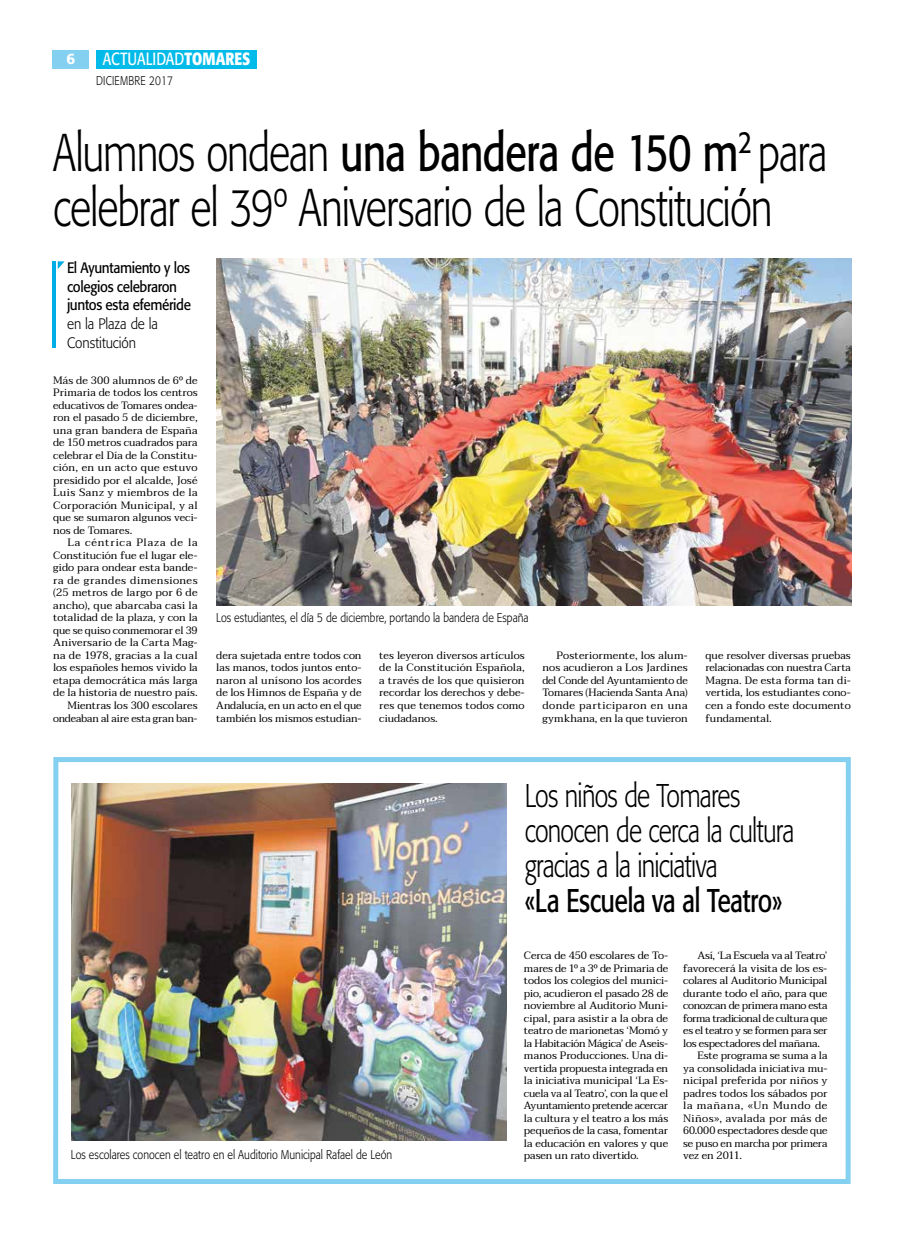
<style>
.page{position:relative;width:904px;height:1234px;background:#fff}
.page>*{position:absolute;margin:0;border:0;box-sizing:border-box;transform-origin:0 0}
.t1{font:300 52.5px/55px "Formata";letter-spacing:-.025em;color:#000;scale:.77 1}
.t2{font:300 32.5px/35px "Formata";letter-spacing:-.03em;color:#000;scale:.77 1}
.t3{font:32.5px "Formata";letter-spacing:-.025em;color:#000;scale:.77 1}
.t4{font:17.5px "Formata";letter-spacing:.01em;color:#fff;scale:.8 1}
.t5{font:15px/18.8px "Formata";letter-spacing:-.025em;color:#000;scale:.9 1}
.t6{font:300 15px/18.8px "Formata";letter-spacing:-.005em;color:#000;scale:.9 1}
.t7{font:500 15px "Formata";color:#fff}
.t8{font:300 12.5px "Formata";color:#000;scale:.85 1}
.t9{font:300 12.5px "Formata";letter-spacing:.025em;color:#000;scale:.8 1}
.t10{font:10.62px/12.5px "Taviraj";color:#000;text-align:justify}
.t11{font:10.62px "Taviraj";letter-spacing:-.025em;color:#000}
.t12{font:10.62px "Taviraj";letter-spacing:-.035em;color:#000}
.t13{font:10.62px "Taviraj";letter-spacing:-.02em;color:#000}
.t14{font:10.62px "Taviraj";letter-spacing:.035em;color:#000}
.t15{font:10.62px "Taviraj";letter-spacing:.06em;color:#000}
.s1{font-weight:700}
.s2{font-weight:400}
</style>
<div class="page">
<div style="left:53px;top:50px;width:36px;height:19px;background:#84d0f0"></div>
<div style="left:96px;top:50px;width:160px;height:19px;background:#00bae9"></div>
<img style="left:216px;top:258px;width:635px;height:347px">
<hr style="left:53px;top:261px;width:3px;height:86px;background:#00aee5">
<svg style="left:58px;top:261px;width:7px;height:8px"></svg>
<div style="left:53px;top:756px;width:797px;height:427px;border:5px solid #84d0f0"></div>
<img style="left:71px;top:783px;width:436px;height:357px">
<h3 class="t7" style="left:67px;top:50px;width:10px">6</h3>
<h3 class="t4" style="left:103px;top:48px;width:186px">actualidad<span class="s1">TOMARES</span></h3>
<p class="t9" style="left:96px;top:73px;width:98px">diciembre 2017</p>
<h1 class="t1" style="left:53px;top:125px;width:1007px">Alumnos ondean <span class="s2">una bandera de 150 m</span><sup>2</sup> para celebrar el 39º Aniversario de la Constitución</h1>
<h3 class="t5" style="left:67px;top:258px;width:139px">El Ayuntamiento y los colegios celebraron juntos esta efeméride</h3>
<h3 class="t6" style="left:67px;top:314px;width:103px">en la Plaza de la<br>Constitución</h3>
<p class="t10" style="left:53px;top:374px;width:146px">Más de 300 alumnos de 6º de Primaria de todos los centros educativos de Tomares ondea&shy;ron el pasado 5 de diciembre, una gran bandera de España de 150 metros cuadrados para celebrar el Día de la Constitu&shy;ción, en un acto que estuvo presidido por el alcalde, José Luis Sanz y miembros de la Corporación Municipal, y al que se sumaron algunos veci&shy;nos de Tomares.</p>
<p class="t10" style="left:53px;top:536px;width:146px;text-align:right">La céntrica Plaza de la<br>Constitución fue el lugar ele&shy;gido para ondear esta bande&shy;ra de grandes dimensiones (25 metros de largo por 6 de ancho), que abarcaba casi la totalidad de la plaza, y con la que se quiso conmemorar el 39<br>Aniversario de la Carta Mag&shy;na de 1978, gracias a la cual los españoles hemos vivido la etapa democrática más larga de la historia de nuestro país.<br>Mientras los 300 escolares ondeaban al aire esta gran ban-</p>
<p class="t8" style="left:216px;top:610px;width:369px">Los estudiantes, el día 5 de diciembre, portando la bandera de España</p>
<p class="t10" style="left:216px;top:649px;width:147px">dera sujetada entre todos con las manos, todos juntos ento&shy;naron al unísono los acordes de los Himnos de España y de Andalucía, en un acto en el que también los mismos estudian-</p>
<p class="t10" style="left:379px;top:649px;width:147px">tes leyeron diversos artículos de la Constitución Española, a través de los que quisieron recordar los derechos y debe&shy;res que tenemos todos como ciudadanos.</p>
<p class="t10" style="left:542px;top:649px;width:147px;text-indent:14px">Posteriormente, los alum&shy;nos acudieron a Los Jardines del Conde del Ayuntamiento de Tomares (Hacienda Santa Ana) donde participaron en una gymkhana, en la que tuvieron</p>
<p class="t10" style="left:705px;top:649px;width:147px">que resolver diversas pruebas relacionadas con nuestra Carta Magna. De esta forma tan di&shy;vertida, los estudiantes cono&shy;cen a fondo este documento fundamental.</p>
<h2 class="t2" style="left:524px;top:777px;width:352px">Los niños de Tomares conocen de cerca la cultura gracias a la iniciativa</h2>
<h2 class="t3" style="left:524px;top:880px;width:336px">«La Escuela va al Teatro»</h2>
<p class="t8" style="left:71px;top:1147px;width:380px">Los escolares conocen el teatro en el Auditorio Municipal Rafael de León</p>
<p class="t10" style="left:524px;top:949px;width:146px">Cerca de 450 escolares de To&shy;mares de 1º a 3º de Primaria de todos los colegios del munici&shy;pio, acudieron el pasado 28 de noviembre al Auditorio Muni&shy;cipal, para asistir a la obra de teatro de marionetas ‘Momó y la Habitación Mágica’ de Aseis&shy;manos Producciones. Una di&shy;vertida propuesta integrada en la iniciativa municipal ‘La Es&shy;cuela va al Teatro’, con la que el Ayuntamiento pretende acercar la cultura y el teatro a los más pequeños de la casa, fomentar la educación en valores y que pasen un rato divertido.</p>
<p class="t13" style="left:697px;top:946px;width:131px">Así, ‘La Escuela va al Teatro’</p>
<p class="t10" style="left:683px;top:961px;width:146px">favorecerá la visita de los es-</p>
<p class="t10" style="left:683px;top:974px;width:146px">colares al Auditorio Municipal</p>
<p class="t10" style="left:683px;top:986px;width:146px">durante todo el año, para que</p>
<p class="t11" style="left:683px;top:996px;width:146px">conozcan de primera mano esta</p>
<p class="t12" style="left:683px;top:1009px;width:146px">forma tradicional de cultura que</p>
<p class="t11" style="left:683px;top:1021px;width:146px">es el teatro y se formen para ser</p>
<p class="t10" style="left:683px;top:1036px;width:138px">los espectadores del mañana.</p>
<p class="t10" style="left:697px;top:1049px;width:131px">Este programa se suma a la</p>
<p class="t10" style="left:683px;top:1061px;width:146px">ya consolidada iniciativa mu-</p>
<p class="t10" style="left:683px;top:1074px;width:146px">nicipal preferida por niños y</p>
<p class="t10" style="left:683px;top:1086px;width:146px">padres todos los sábados por</p>
<p class="t15" style="left:683px;top:1096px;width:146px">la mañana, «Un Mundo de</p>
<p class="t14" style="left:683px;top:1109px;width:146px">Niños», avalada por más de</p>
<p class="t10" style="left:683px;top:1124px;width:146px">60.000 espectadores desde que</p>
<p class="t10" style="left:683px;top:1136px;width:146px">se puso en marcha por primera</p>
<p class="t10" style="left:683px;top:1149px;width:60px">vez en 2011.</p>
</div>
